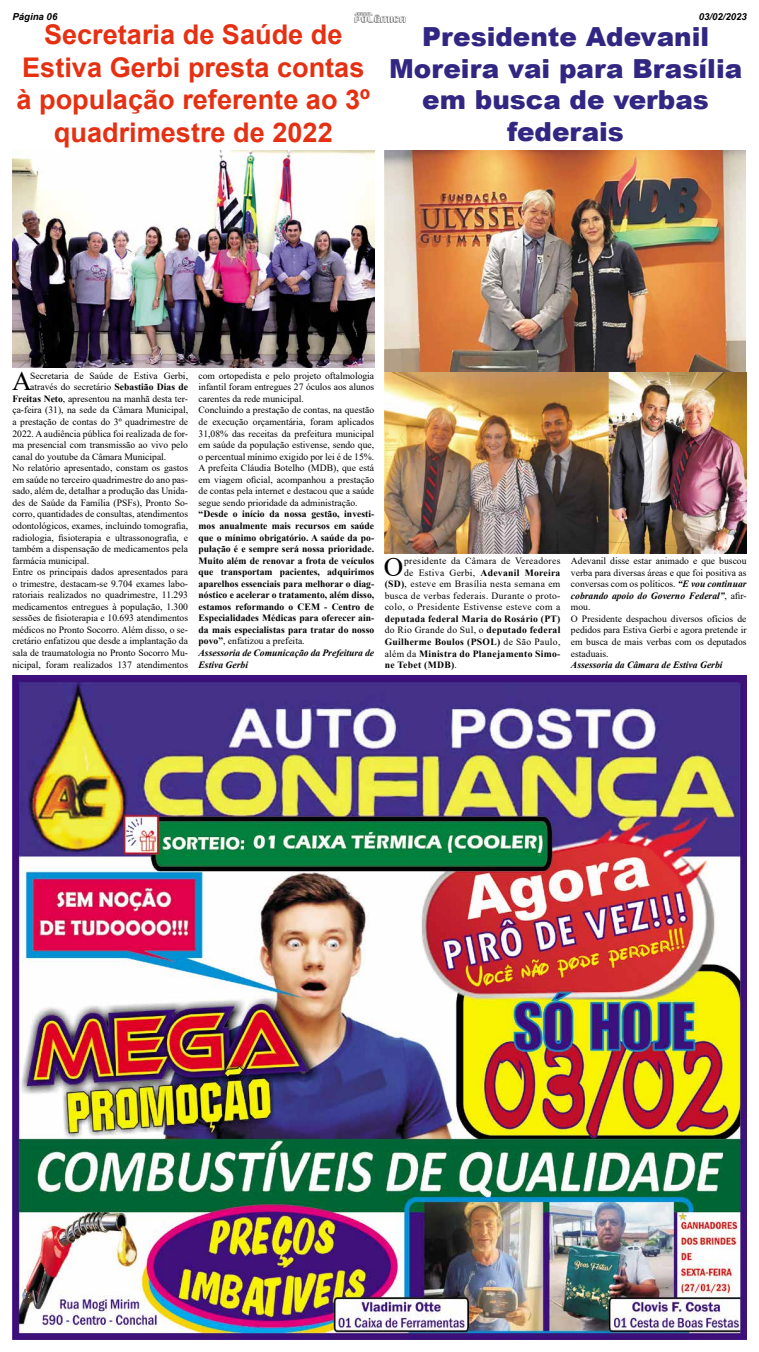
<style>
.page{position:relative;width:759px;height:1352px;background:#fff}
.page>*{position:absolute;margin:0;border:0;box-sizing:border-box;transform-origin:0 0}
.t1{font:700 27.12px/32.6px "Arial";color:#e53012;text-align:center}
.t2{font:27.04px "Times New Roman";color:#000}
.t3{font:900 26.25px/31.5px "Arial";color:#312783;text-align:center}
.t4{font:9.62px/11.5px "Times New Roman";color:#000}
.t5{font:700 9.62px/11.5px "Times New Roman";color:#000}
.t6{font:9.62px/11.5px "Times New Roman";letter-spacing:.03em;color:#000;text-align:right}
.t7{font:italic 700 9.62px "Times New Roman";color:#000}
.t8{font:italic 700 9.62px "Arial";color:#000}
.s1{font-weight:700}
.s2{font-weight:400}
.s3{font-style:italic}
.s4{font-weight:700;font-style:italic}
</style>
<div class="page">
<img style="left:354px;top:13px;width:51px;height:10px">
<img style="left:12px;top:675px;width:735px;height:664px">
<img style="left:12px;top:150px;width:362px;height:217px">
<img style="left:385px;top:150px;width:361px;height:222px">
<img style="left:385px;top:372px;width:362px;height:181px">
<p class="t8" style="left:12px;top:10px;width:46px">Página 06</p>
<p class="t8" style="left:699px;top:10px;width:50px">03/02/2023</p>
<h1 class="t1" style="left:17px;top:19px;width:355px">Secretaria de Saúde de<br>Estiva Gerbi presta contas à população referente ao 3º quadrimestre de 2022</h1>
<h3 class="t3" style="left:389px;top:20px;width:355px">Presidente Adevanil<br>Moreira vai para Brasília em busca de verbas federais</h3>
<h2 class="t2" style="left:12px;top:362px;width:21px">A</h2>
<p class="t4" style="left:30px;top:369px;width:159px">Secretaria de Saúde de Estiva Gerbi,</p>
<p class="t4" style="left:30px;top:381px;width:159px">através do secretário <span class="s1">Sebastião Dias de</span></p>
<p class="t4" style="left:12px;top:393px;width:177px"><span class="s1">Freitas Neto</span>, apresentou na manhã desta ter-</p>
<p class="t4" style="left:12px;top:404px;width:177px">ça-feira (31), na sede da Câmara Municipal,</p>
<p class="t4" style="left:12px;top:416px;width:177px">a prestação de contas do 3º quadrimestre de</p>
<p class="t4" style="left:12px;top:427px;width:177px">2022. A audiência pública foi realizada de for-</p>
<p class="t4" style="left:12px;top:439px;width:177px">ma presencial com transmissão ao vivo pelo</p>
<p class="t4" style="left:12px;top:450px;width:155px">canal do youtube da Câmara Municipal.</p>
<p class="t4" style="left:12px;top:462px;width:177px">No relatório apresentado, constam os gastos</p>
<p class="t4" style="left:12px;top:473px;width:177px">em saúde no terceiro quadrimestre do ano pas-</p>
<p class="t4" style="left:12px;top:485px;width:177px">sado, além de, detalhar a produção das Unida-</p>
<p class="t4" style="left:12px;top:496px;width:177px">des de Saúde da Família (PSFs), Pronto So-</p>
<p class="t4" style="left:12px;top:508px;width:177px">corro, quantidades de consultas, atendimentos</p>
<p class="t4" style="left:12px;top:520px;width:177px">odontológicos, exames, incluindo tomografia,</p>
<p class="t4" style="left:12px;top:531px;width:177px">radiologia, fisioterapia e ultrassonografia, e</p>
<p class="t4" style="left:12px;top:543px;width:177px">também a dispensação de medicamentos pela</p>
<p class="t4" style="left:12px;top:554px;width:78px">farmácia municipal.</p>
<p class="t4" style="left:12px;top:566px;width:177px">Entre os principais dados apresentados para</p>
<p class="t4" style="left:12px;top:577px;width:177px">o trimestre, destacam-se 9.704 exames labo-</p>
<p class="t4" style="left:12px;top:589px;width:177px">ratoriais realizados no quadrimestre, 11.293</p>
<p class="t4" style="left:12px;top:600px;width:177px">medicamentos entregues à população, 1.300</p>
<p class="t4" style="left:12px;top:612px;width:177px">sessões de fisioterapia e 10.693 atendimentos</p>
<p class="t4" style="left:12px;top:624px;width:177px">médicos no Pronto Socorro. Além disso, o se-</p>
<p class="t4" style="left:12px;top:635px;width:177px">cretário enfatizou que desde a implantação da</p>
<p class="t4" style="left:12px;top:647px;width:177px">sala de traumatologia no Pronto Socorro Mu-</p>
<p class="t4" style="left:12px;top:658px;width:177px">nicipal, foram realizados 137 atendimentos</p>
<p class="t4" style="left:199px;top:369px;width:177px">com ortopedista e pelo projeto oftalmologia infantil foram entregues 27 óculos aos alunos carentes da rede municipal.<br>Concluindo a prestação de contas, na questão de execução orçamentária, foram aplicados 31,08% das receitas da prefeitura municipal em saúde da população estivense, sendo que, o percentual mínimo exigido por lei é de 15%.<br>A prefeita Cláudia Botelho (MDB), que está em viagem oficial, acompanhou a prestação de contas pela internet e destacou que a saúde segue sendo prioridade da administração.</p>
<p class="t5" style="left:199px;top:508px;width:177px">“Desde o início da nossa gestão, investi&shy;mos anualmente mais recursos em saúde que o mínimo obrigatório. A saúde da po&shy;pulação é e sempre será nossa prioridade.<br>Muito além de renovar a frota de veículos que transportam pacientes, adquirimos aparelhos essenciais para melhorar o diag&shy;nóstico e acelerar o tratamento, além disso, estamos reformando o CEM - Centro de Especialidades Médicas para oferecer ain&shy;da mais especialistas para tratar do nosso povo”<span class="s2">, enfatizou a prefeita.<br></span><span class="s3">Assessoria de Comunicação da Prefeitura de Estiva Gerbi</span></p>
<h2 class="t2" style="left:384px;top:548px;width:21px">O</h2>
<p class="t6" style="left:385px;top:555px;width:177px">presidente da Câmara de Vereadores<br>de Estiva Gerbi, <span class="s1">Adevanil Moreira (SD)</span>, esteve em Brasília nesta semana em busca de verbas federais. Durante o proto&shy;colo, o Presidente Estivense esteve com a</p>
<p class="t5" style="left:385px;top:613px;width:177px;text-align:justify">deputada federal Maria do Rosário (PT) <span class="s2">do Rio Grande do Sul, o</span> deputado federal Guilherme Boulos (PSOL) <span class="s2">de São Paulo, além da</span> Ministra do Planejamento Simo&shy;ne Tebet (MDB)<span class="s2">.</span></p>
<p class="t4" style="left:571px;top:555px;width:177px">Adevanil disse estar animado e que buscou verba para diversas áreas e que foi positiva as conversas com os políticos. <span class="s4">“E vou continuar cobrando apoio do Governo Federal”</span>, afir&shy;mou.<br>O Presidente despachou diversos ofícios de pedidos para Estiva Gerbi e agora pretende ir em busca de mais verbas com os deputados estaduais.</p>
<p class="t7" style="left:571px;top:658px;width:153px">Assessoria da Câmara de Estiva Gerbi</p>
</div>
